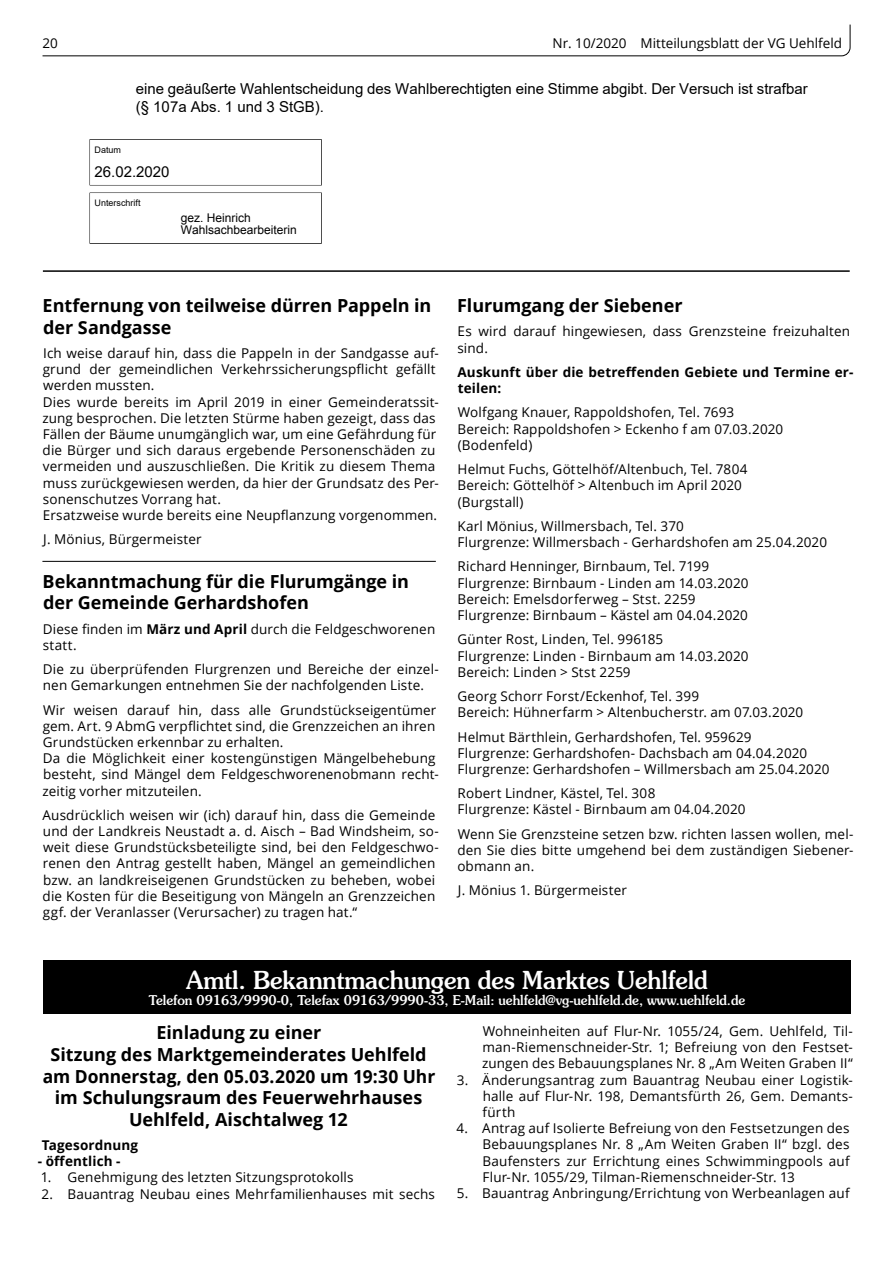
<style>
.page{position:relative;width:893px;height:1263px;background:#fff}
.page>*{position:absolute;margin:0;border:0;box-sizing:border-box;transform-origin:0 0}
.t1{font:500 24.75px "Souvenir";color:#fff;scale:.95 1}
.t2{font:700 18px/21.6px "Open Sans";letter-spacing:-.005em;color:#000}
.t3{font:15px/18px "Arial";color:#000}
.t4{font:13.5px/16.2px "Open Sans";letter-spacing:.01em;color:#000}
.t5{font:500 13.5px "Souvenir";color:#fff;scale:.95 1}
.t6{font:700 13.5px/16.2px "Open Sans";letter-spacing:.01em;color:#000}
.t7{font:12px/12px "Arial";color:#000}
.t8{font:12px "Arial";color:#000}
.t9{font:9px "Arial";color:#000}
.s1{font-weight:700}
</style>
<div class="page">
<svg style="left:42px;top:24px;width:809px;height:33px"></svg>
<svg style="left:89px;top:139px;width:233px;height:47px"></svg>
<svg style="left:89px;top:192px;width:233px;height:52px"></svg>
<hr style="left:42px;top:561px;width:394px;height:1px;background:#000">
<hr style="left:43px;top:270px;width:807px;height:2px;background:#000">
<div style="left:43px;top:960px;width:808px;height:54px;background:#000"></div>
<p class="t4" style="left:43px;top:34px;width:17px">20</p>
<p class="t4" style="left:552px;top:34px;width:291px">Nr. 10/2020 Mitteilungsblatt der VG Uehlfeld</p>
<p class="t3" style="left:136px;top:79px;width:673px">eine geäußerte Wahlentscheidung des Wahlberechtigten eine Stimme abgibt. Der Versuch ist strafbar (§ 107a Abs. 1 und 3 StGB).</p>
<p class="t9" style="left:95px;top:143px;width:28px">Datum</p>
<p class="t3" style="left:95px;top:162px;width:77px">26.02.2020</p>
<p class="t9" style="left:95px;top:197px;width:47px">Unterschrift</p>
<p class="t7" style="left:181px;top:212px;width:118px">gez. Heinrich<br>Wahlsachbearbeiterin</p>
<h2 class="t2" style="left:43px;top:294px;width:390px">Entfernung von teilweise dürren Pappeln in der Sandgasse</h2>
<p class="t4" style="left:42px;top:345px;width:398px">Ich weise darauf hin, dass die Pappeln in der Sandgasse auf&shy;grund der gemeindlichen Verkehrssicherungspflicht gefällt werden mussten.<br>Dies wurde bereits im April 2019 in einer Gemeinderatssit&shy;zung besprochen. Die letzten Stürme haben gezeigt, dass das Fällen der Bäume unumgänglich war, um eine Gefährdung für die Bürger und sich daraus ergebende Personenschäden zu vermeiden und auszuschließen. Die Kritik zu diesem Thema muss zurückgewiesen werden, da hier der Grundsatz des Per&shy;sonenschutzes Vorrang hat.<br>Ersatzweise wurde bereits eine Neupflanzung vorgenommen.</p>
<p class="t4" style="left:43px;top:531px;width:160px">J. Mönius, Bürgermeister</p>
<h2 class="t2" style="left:43px;top:570px;width:368px">Bekanntmachung für die Flurumgänge in der Gemeinde Gerhardshofen</h2>
<p class="t4" style="left:43px;top:620px;width:394px">Diese finden im <span class="s1">März und April</span> durch die Feldgeschworenen statt.</p>
<p class="t4" style="left:43px;top:661px;width:397px">Die zu überprüfenden Flurgrenzen und Bereiche der einzel&shy;nen Gemarkungen entnehmen Sie der nachfolgenden Liste.</p>
<p class="t4" style="left:42px;top:701px;width:398px">Wir weisen darauf hin, dass alle Grundstückseigentümer gem. Art. 9 AbmG verpflichtet sind, die Grenzzeichen an ihren Grundstücken erkennbar zu erhalten.<br>Da die Möglichkeit einer kostengünstigen Mängelbehebung besteht, sind Mängel dem Feldgeschworenenobmann recht&shy;zeitig vorher mitzuteilen.</p>
<p class="t4" style="left:43px;top:806px;width:398px">Ausdrücklich weisen wir (ich) darauf hin, dass die Gemeinde und der Landkreis Neustadt a. d. Aisch – Bad Windsheim, so&shy;weit diese Grundstücksbeteiligte sind, bei den Feldgeschwo&shy;renen den Antrag gestellt haben, Mängel an gemeindlichen bzw. an landkreiseigenen Grundstücken zu beheben, wobei die Kosten für die Beseitigung von Mängeln an Grenzzeichen ggf. der Veranlasser (Verursacher) zu tragen hat.“</p>
<h2 class="t2" style="left:457px;top:294px;width:227px">Flurumgang der Siebener</h2>
<p class="t4" style="left:457px;top:323px;width:394px">Es wird darauf hingewiesen, dass Grenzsteine freizuhalten sind.</p>
<p class="t6" style="left:457px;top:364px;width:398px">Auskunft über die betreffenden Gebiete und Termine er&shy;teilen:</p>
<p class="t4" style="left:458px;top:404px;width:327px">Wolfgang Knauer, Rappoldshofen, Tel. 7693<br>Bereich: Rappoldshofen &gt; Eckenho f am 07.03.2020 (Bodenfeld)</p>
<p class="t4" style="left:458px;top:461px;width:291px">Helmut Fuchs, Göttelhöf/Altenbuch, Tel. 7804<br>Bereich: Göttelhöf &gt; Altenbuch im April 2020 (Burgstall)</p>
<p class="t4" style="left:458px;top:517px;width:371px">Karl Mönius, Willmersbach, Tel. 370<br>Flurgrenze: Willmersbach - Gerhardshofen am 25.04.2020</p>
<p class="t4" style="left:458px;top:558px;width:292px">Richard Henninger, Birnbaum, Tel. 7199<br>Flurgrenze: Birnbaum - Linden am 14.03.2020<br>Bereich: Emelsdorferweg – Stst. 2259<br>Flurgrenze: Birnbaum – Kästel am 04.04.2020</p>
<p class="t4" style="left:457px;top:631px;width:293px">Günter Rost, Linden, Tel. 996185<br>Flurgrenze: Linden - Birnbaum am 14.03.2020<br>Bereich: Linden &gt; Stst 2259</p>
<p class="t4" style="left:457px;top:688px;width:347px">Georg Schorr Forst/Eckenhof, Tel. 399<br>Bereich: Hühnerfarm &gt; Altenbucherstr. am 07.03.2020</p>
<p class="t4" style="left:458px;top:728px;width:373px">Helmut Bärthlein, Gerhardshofen, Tel. 959629<br>Flurgrenze: Gerhardshofen- Dachsbach am 04.04.2020<br>Flurgrenze: Gerhardshofen – Willmersbach am 25.04.2020</p>
<p class="t4" style="left:458px;top:785px;width:289px">Robert Lindner, Kästel, Tel. 308<br>Flurgrenze: Kästel - Birnbaum am 04.04.2020</p>
<p class="t4" style="left:457px;top:825px;width:398px;text-align:justify">Wenn Sie Grenzsteine setzen bzw. richten lassen wollen, mel&shy;den Sie dies bitte umgehend bei dem zuständigen Siebener&shy;obmann an.</p>
<p class="t4" style="left:458px;top:882px;width:171px">J. Mönius 1. Bürgermeister</p>
<p class="t8" style="left:446px;top:303px;width:106px">(Amtsblatt, Zeitung)</p>
<p class="t3" style="left:446px;top:318px;width:330px">im _____________________________________</p>
<h1 class="t1" style="left:186px;top:965px;width:551px">Amtl. Bekanntmachungen des Marktes Uehlfeld</h1>
<p class="t5" style="left:149px;top:992px;width:629px">Telefon 09163/9990-0, Telefax 09163/9990-33, E-Mail: uehlfeld@vg-uehlfeld.de, www.uehlfeld.de</p>
<h2 class="t2" style="left:43px;top:1021px;width:394px;text-align:center">Einladung zu einer<br>Sitzung des Marktgemeinderates Uehlfeld am Donnerstag, den 05.03.2020 um 19:30 Uhr im Schulungsraum des Feuerwehrhauses Uehlfeld, Aischtalweg 12</h2>
<p class="t6" style="left:42px;top:1137px;width:98px">Tagesordnung</p>
<p class="t6" style="left:38px;top:1153px;width:84px">- öffentlich -</p>
<p class="t4" style="left:41px;top:1169px;width:314px">1. Genehmigung des letzten Sitzungsprotokolls</p>
<p class="t4" style="left:42px;top:1185px;width:395px">2. Bauantrag Neubau eines Mehrfamilienhauses mit sechs</p>
<p class="t4" style="left:482px;top:1022px;width:372px;text-align:justify">Wohneinheiten auf Flur-Nr. 1055/24, Gem. Uehlfeld, Til&shy;man-Riemenschneider-Str. 1; Befreiung von den Festset&shy;zungen des Bebauungsplanes Nr. 8 „Am Weiten Graben II“</p>
<p class="t4" style="left:483px;top:1071px;width:372px;text-align:justify;text-indent:-26px">3. Änderungsantrag zum Bauantrag Neubau einer Logistik&shy;halle auf Flur-Nr. 198, Demantsfürth 26, Gem. Demants&shy;fürth</p>
<p class="t4" style="left:483px;top:1120px;width:369px;text-align:justify;text-indent:-26px">4. Antrag auf Isolierte Befreiung von den Festsetzungen des Bebauungsplanes Nr. 8 „Am Weiten Graben II“ bzgl. des Baufensters zur Errichtung eines Schwimmingpools auf Flur-Nr. 1055/29, Tilman-Riemenschneider-Str. 13</p>
<p class="t4" style="left:457px;top:1184px;width:394px">5. Bauantrag Anbringung/Errichtung von Werbeanlagen auf</p>
</div>
